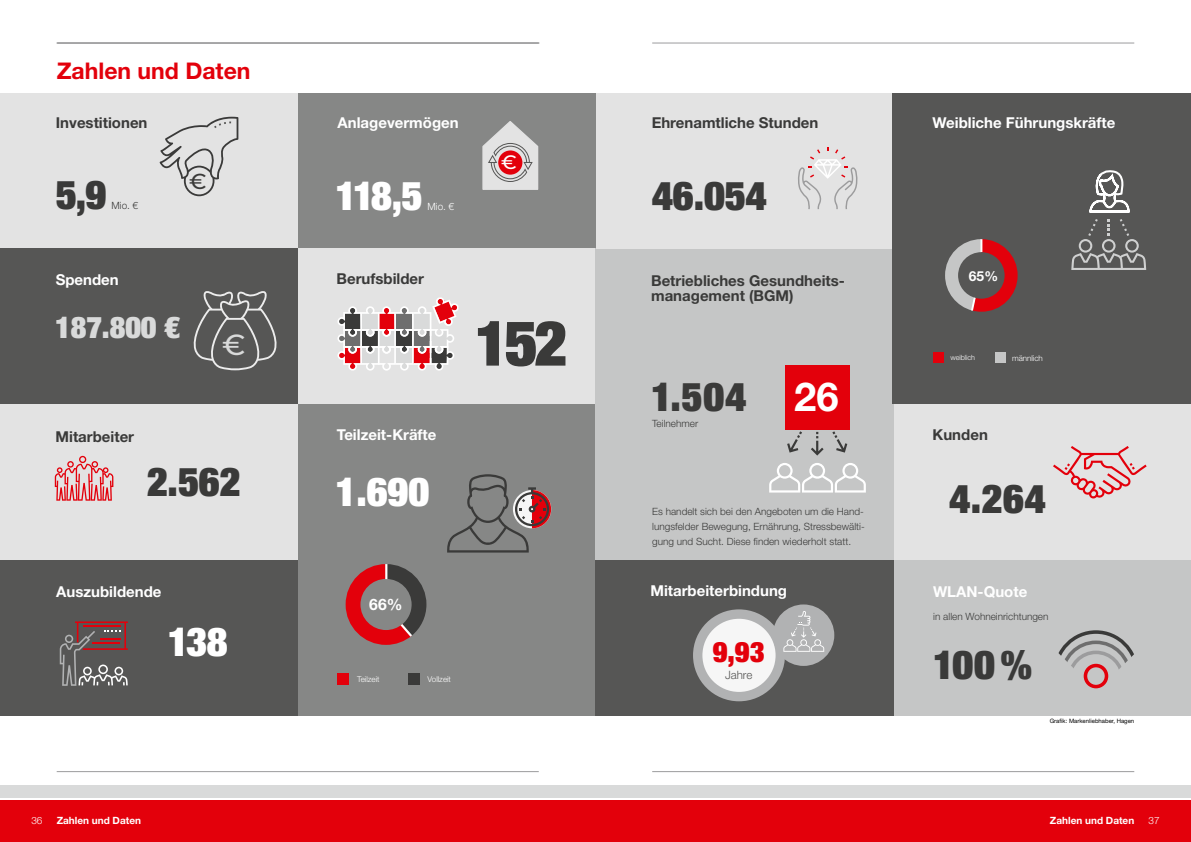
<style>
.page{position:relative;width:1191px;height:842px;background:#fff}
.page>*{position:absolute;margin:0;border:0;box-sizing:border-box;transform-origin:0 0}
.t1{font:900 condensed 62.8px "Helvetica Neue LT Std";color:#3a3a39}
.t2{font:900 condensed 40px "Helvetica Neue LT Std";color:#3a3a39}
.t3{font:900 condensed 40px "Helvetica Neue LT Std";letter-spacing:-.035em;color:#fff}
.t4{font:700 40px "Helvetica Neue LT Std";color:#fff}
.t5{font:900 condensed 30px "Helvetica Neue LT Std";color:#d9dada}
.t6{font:500 29px "Montserrat";color:#d9dada}
.t7{font:900 condensed 28.3px "Helvetica Neue LT Std";color:#e3000b}
.t8{font:700 23px "Helvetica Neue LT Std";color:#e3000b}
.t9{font:500 21.6px "Montserrat";color:#3a3a39}
.t10{font:500 19.4px "Montserrat";color:#fff}
.t11{font:700 15.7px "Helvetica Neue LT Std";color:#fff}
.t12{font:700 15px/15px "Helvetica Neue LT Std";color:#3a3a39}
.t13{font:700 15px "Helvetica Neue LT Std";color:#fff}
.t14{font:700 13.8px "Helvetica Neue LT Std";color:#fff}
.t15{font:300 11.5px "Helvetica Neue LT Std";color:#565655}
.t16{font:300 10px/15px "Helvetica Neue LT Std";color:#3a3a39;text-align:justify}
.t17{font:700 10px "Helvetica Neue LT Std";color:#fff}
.t18{font:300 10px "Helvetica Neue LT Std";color:#fff}
.t19{font:300 8px "Helvetica Neue LT Std";color:#fff}
.t20{font:300 7.2px "Helvetica Neue LT Std";color:#fff}
.t21{font:6px "Helvetica Neue LT Std";color:#000}
</style>
<div class="page">
<div style="left:0;top:799px;width:595px;height:43px;background:#e3000b"></div>
<div style="left:595px;top:799px;width:596px;height:43px;background:#e3000b"></div>
<div style="left:0;top:785px;width:595px;height:15px;background:#d9dada"></div>
<div style="left:595px;top:785px;width:596px;height:15px;background:#d9dada"></div>
<hr style="left:0;top:798px;width:1191px;height:2px;background:#fff">
<hr style="left:652px;top:43px;width:482px;height:1px;background:#9c9c9d">
<div style="left:893px;top:404px;width:298px;height:156px;background:#e3e3e3"></div>
<div style="left:595px;top:248px;width:298px;height:312px;background:#c5c6c6"></div>
<svg style="left:1053px;top:446px;width:93px;height:52px"></svg>
<svg style="left:769px;top:463px;width:97px;height:30px"></svg>
<svg style="left:811px;top:432px;width:12px;height:24px"></svg>
<svg style="left:832px;top:431px;width:15px;height:22px"></svg>
<svg style="left:787px;top:431px;width:15px;height:22px"></svg>
<div style="left:785px;top:365px;width:64px;height:64px;background:#e3000b"></div>
<div style="left:596px;top:93px;width:297px;height:156px;background:#e3e3e3"></div>
<svg style="left:798px;top:147px;width:60px;height:62px"></svg>
<div style="left:893px;top:560px;width:298px;height:156px;background:#c5c6c6"></div>
<div style="left:595px;top:560px;width:298px;height:156px;background:#565655"></div>
<div style="left:697px;top:614px;width:83px;height:83px;background:#f6f6f6;border-radius:50%"></div>
<div style="left:693px;top:609px;width:92px;height:92px;border:9px solid #b1b2b3;border-radius:50%"></div>
<div style="left:893px;top:93px;width:298px;height:311px;background:#565655"></div>
<svg style="left:1071px;top:170px;width:75px;height:100px"></svg>
<div style="left:933px;top:353px;width:10px;height:10px;background:#e3000b"></div>
<div style="left:995px;top:353px;width:10px;height:10px;background:#c5c6c6"></div>
<svg style="left:945px;top:239px;width:73px;height:73px"></svg>
<div style="left:773px;top:604px;width:61px;height:62px;background:#b1b2b3;border-radius:50%"></div>
<svg style="left:783px;top:611px;width:41px;height:41px"></svg>
<div style="left:1060px;top:640px;width:71px;height:71px;border:4px solid #6e6e6e;border-radius:50%"></div>
<svg style="left:1058px;top:648px;width:76px;height:31px"></svg>
<div style="left:1044px;top:679px;width:100px;height:37px;background:#c5c6c6"></div>
<div style="left:1083px;top:664px;width:25px;height:24px;border:4px solid #e3000b;border-radius:50%"></div>
<div style="left:0;top:93px;width:298px;height:155px;background:#e3e3e3"></div>
<div style="left:298px;top:93px;width:298px;height:155px;background:#868786"></div>
<div style="left:0;top:248px;width:298px;height:156px;background:#565655"></div>
<svg style="left:193px;top:291px;width:84px;height:79px"></svg>
<svg style="left:160px;top:117px;width:78px;height:79px"></svg>
<div style="left:298px;top:248px;width:297px;height:156px;background:#e3e3e3"></div>
<svg style="left:337px;top:297px;width:122px;height:74px"></svg>
<svg style="left:482px;top:121px;width:57px;height:69px"></svg>
<div style="left:498px;top:150px;width:24px;height:25px;background:#e3000b;border-radius:50%"></div>
<div style="left:0;top:404px;width:298px;height:156px;background:#e3e3e3"></div>
<svg style="left:55px;top:456px;width:58px;height:45px"></svg>
<div style="left:0;top:560px;width:299px;height:156px;background:#565655"></div>
<svg style="left:60px;top:621px;width:68px;height:65px"></svg>
<hr style="left:100px;top:638px;width:20px;height:2px;background:#e3000b">
<hr style="left:93px;top:642px;width:27px;height:2px;background:#e3000b">
<div style="left:298px;top:404px;width:297px;height:312px;background:#868786"></div>
<svg style="left:447px;top:474px;width:104px;height:79px"></svg>
<div style="left:338px;top:673px;width:11px;height:12px;background:#e3000b"></div>
<div style="left:408px;top:673px;width:11px;height:12px;background:#3a3a39"></div>
<svg style="left:345px;top:564px;width:82px;height:81px"></svg>
<hr style="left:57px;top:771px;width:482px;height:1px;background:#9c9c9d">
<hr style="left:652px;top:771px;width:482px;height:1px;background:#9c9c9d">
<hr style="left:57px;top:43px;width:482px;height:1px;background:#9c9c9d">
<h3 class="t8" style="left:57px;top:57px;width:195px">Zahlen und Daten</h3>
<h3 class="t12" style="left:56px;top:115px;width:93px">Investitionen</h3>
<h3 class="t13" style="left:337px;top:113px;width:123px">Anlagevermögen</h3>
<h2 class="t2" style="left:56px;top:169px;width:52px">5,9</h2>
<p class="t16" style="left:111px;top:198px;width:28px">Mio. €</p>
<h3 class="t9" style="left:189px;top:166px;width:19px">€</h3>
<h2 class="t3" style="left:335px;top:170px;width:88px">118,5</h2>
<p class="t18" style="left:427px;top:200px;width:28px">Mio. €</p>
<h3 class="t10" style="left:501px;top:149px;width:17px">€</h3>
<h3 class="t13" style="left:56px;top:270px;width:65px">Spenden</h3>
<h3 class="t5" style="left:55px;top:308px;width:126px">187.800 €</h3>
<h3 class="t6" style="left:222px;top:325px;width:25px">€</h3>
<h3 class="t12" style="left:336px;top:271px;width:89px">Berufsbilder</h3>
<h1 class="t1" style="left:475px;top:303px;width:93px">152</h1>
<h3 class="t12" style="left:56px;top:429px;width:80px">Mitarbeiter</h3>
<h2 class="t2" style="left:147px;top:456px;width:95px">2.562</h2>
<h3 class="t13" style="left:337px;top:425px;width:101px">Teilzeit-Kräfte</h3>
<h2 class="t3" style="left:335px;top:466px;width:95px">1.690</h2>
<h3 class="t13" style="left:56px;top:582px;width:107px">Auszubildende</h3>
<h2 class="t3" style="left:168px;top:616px;width:61px">138</h2>
<h3 class="t11" style="left:369px;top:595px;width:35px">66%</h3>
<p class="t19" style="left:357px;top:674px;width:24px">Teilzeit</p>
<p class="t19" style="left:427px;top:674px;width:25px">Vollzeit</p>
<h3 class="t12" style="left:651px;top:115px;width:168px">Ehrenamtliche Stunden</h3>
<h2 class="t2" style="left:652px;top:170px;width:116px">46.054</h2>
<h3 class="t12" style="left:651px;top:273px;width:195px">Betriebliches Gesundheits&shy;management (BGM)</h3>
<h2 class="t2" style="left:651px;top:371px;width:97px">1.504</h2>
<p class="t16" style="left:652px;top:416px;width:47px">Teilnehmer</p>
<h2 class="t4" style="left:794px;top:372px;width:46px">26</h2>
<h3 class="t13" style="left:932px;top:113px;width:184px">Weibliche Führungskräfte</h3>
<h3 class="t14" style="left:968px;top:267px;width:31px">65%</h3>
<p class="t20" style="left:950px;top:353px;width:26px">weiblich</p>
<p class="t19" style="left:1012px;top:353px;width:32px">männlich</p>
<h3 class="t12" style="left:932px;top:427px;width:57px">Kunden</h3>
<h2 class="t2" style="left:949px;top:473px;width:98px">4.264</h2>
<p class="t16" style="left:652px;top:504px;width:214px">Es handelt sich bei den Angeboten um die Hand&shy;lungsfelder Bewegung, Ernährung, Stressbewälti&shy;gung und Sucht. Diese finden wiederholt statt.</p>
<h3 class="t13" style="left:650px;top:581px;width:138px">Mitarbeiterbindung</h3>
<h3 class="t13" style="left:933px;top:583px;width:96px">WLAN-Quote</h3>
<h3 class="t7" style="left:713px;top:634px;width:53px">9,93</h3>
<p class="t15" style="left:725px;top:668px;width:29px">Jahre</p>
<p class="t16" style="left:933px;top:608px;width:117px">in allen Wohneinrichtungen</p>
<h2 class="t2" style="left:933px;top:639px;width:100px">100 %</h2>
<p class="t21" style="left:1049px;top:717px;width:86px">Grafik: Markenliebhaber, Hagen</p>
<p class="t18" style="left:31px;top:815px;width:13px">36</p>
<p class="t17" style="left:1050px;top:815px;width:86px">Zahlen und Daten</p>
<p class="t18" style="left:1148px;top:815px;width:13px">37</p>
<p class="t17" style="left:57px;top:815px;width:86px">Zahlen und Daten</p>
</div>
